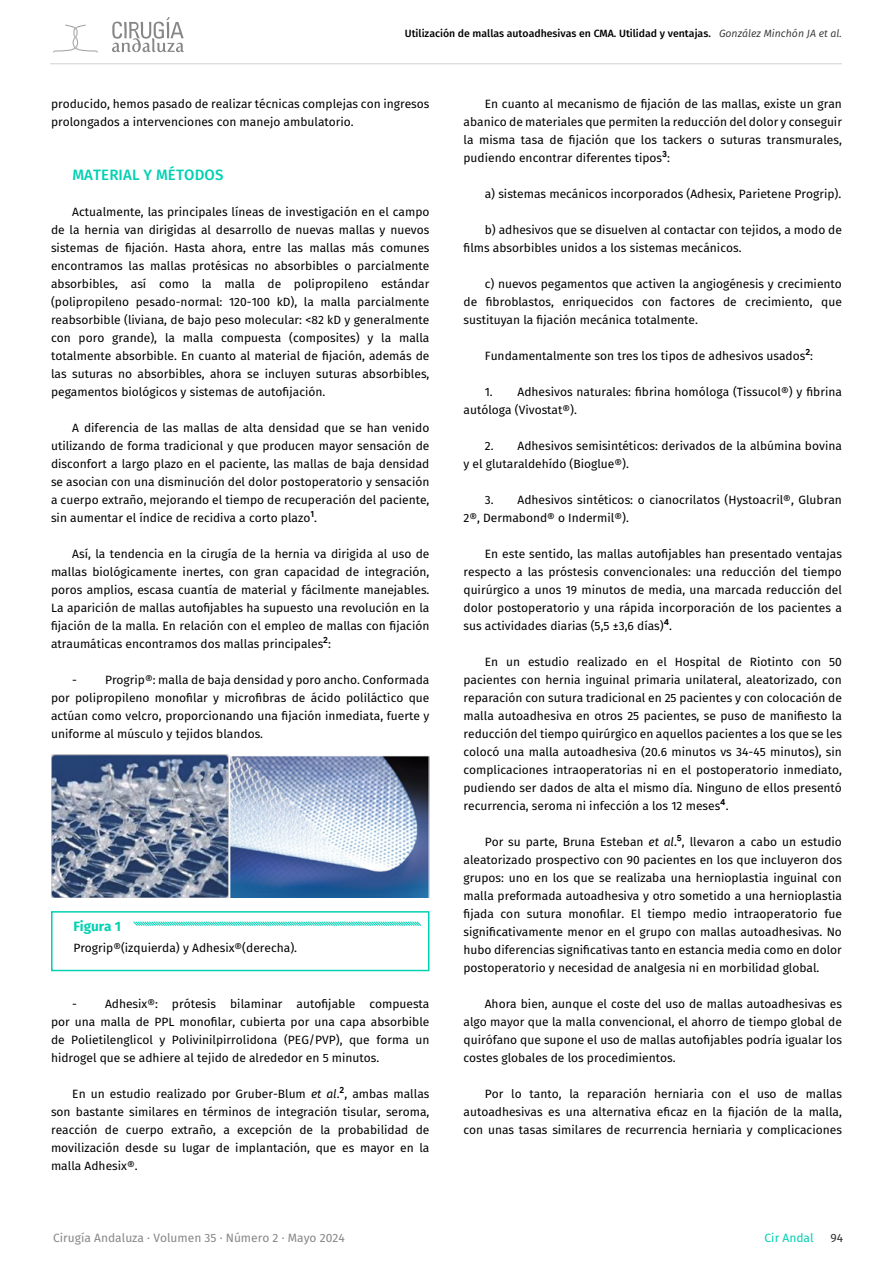
<style>
.page{position:relative;width:893px;height:1263px;background:#fff}
.page>*{position:absolute;margin:0;border:0;box-sizing:border-box;transform-origin:0 0}
.t1{font:500 15px "Fira Sans";letter-spacing:.01em;color:#00d1b2}
.t2{font:700 13.5px "Fira Sans";color:#00d1b2}
.t3{font:12px/18px "Fira Sans";color:#000;text-align:justify}
.t4{font:12px "Fira Sans";color:#878787}
.t5{font:12px "Fira Sans";color:#00d1b2}
.t6{font:12px "Fira Sans";color:#333}
.t7{font:500 10.5px "Fira Sans";color:#000}
.s1{font-weight:400;font-style:italic;color:#333}
.s2{font-style:italic}
</style>
<div class="page">
<svg style="left:53px;top:24px;width:45px;height:29px"></svg>
<svg style="left:112px;top:17px;width:72px;height:35px"></svg>
<hr style="left:50px;top:64px;width:792px;height:1px;background:#d1d1d1">
<img style="left:51px;top:755px;width:378px;height:142px">
<div style="left:51px;top:911px;width:378px;height:60px;border:2px solid #00d1b2"></div>
<svg style="left:133px;top:921px;width:289px;height:5px"></svg>
<p class="t7" style="left:405px;top:25px;width:439px">Utilización de mallas autoadhesivas en CMA. Utilidad y ventajas. <span class="s1">González Minchón JA et al.</span></p>
<p class="t3" style="left:51px;top:94px;width:380px">producido, hemos pasado de realizar técnicas complejas con ingresos prolongados a intervenciones con manejo ambulatorio.</p>
<p class="t1" style="left:72px;top:163px;width:153px">MATERIAL Y MÉTODOS</p>
<p class="t3" style="left:51px;top:202px;width:380px;text-indent:21px">Actualmente, las principales líneas de investigación en el campo de la hernia van dirigidas al desarrollo de nuevas mallas y nuevos sistemas de fijación. Hasta ahora, entre las mallas más comunes encontramos las mallas protésicas no absorbibles o parcialmente absorbibles, así como la malla de polipropileno estándar (polipropileno pesado-normal: 120-100 kD), la malla parcialmente reabsorbible (liviana, de bajo peso molecular: &lt;82 kD y generalmente con poro grande), la malla compuesta (composites) y la malla totalmente absorbible. En cuanto al material de fijación, además de las suturas no absorbibles, ahora se incluyen suturas absorbibles, pegamentos biológicos y sistemas de autofijación.</p>
<p class="t3" style="left:51px;top:418px;width:380px;text-indent:21px">A diferencia de las mallas de alta densidad que se han venido utilizando de forma tradicional y que producen mayor sensación de disconfort a largo plazo en el paciente, las mallas de baja densidad se asocian con una disminución del dolor postoperatorio y sensación a cuerpo extraño, mejorando el tiempo de recuperación del paciente, sin aumentar el índice de recidiva a corto plazo<sup>1</sup>.</p>
<p class="t3" style="left:51px;top:544px;width:380px;text-indent:21px">Así, la tendencia en la cirugía de la hernia va dirigida al uso de mallas biológicamente inertes, con gran capacidad de integración, poros amplios, escasa cuantía de material y fácilmente manejables.<br>La aparición de mallas autofijables ha supuesto una revolución en la fijación de la malla. En relación con el empleo de mallas con fijación atraumáticas encontramos dos mallas principales<sup>2</sup>:</p>
<p class="t3" style="left:51px;top:670px;width:380px;text-indent:21px">- Progrip®: malla de baja densidad y poro ancho. Conformada por polipropileno monofilar y microfibras de ácido poliláctico que actúan como velcro, proporcionando una fijación inmediata, fuerte y uniforme al músculo y tejidos blandos.</p>
<p class="t2" style="left:73px;top:915px;width:49px">Figura 1</p>
<p class="t3" style="left:73px;top:938px;width:225px">Progrip®(izquierda) y Adhesix®(derecha).</p>
<p class="t3" style="left:51px;top:994px;width:380px;text-indent:21px">- Adhesix®: prótesis bilaminar autofijable compuesta por una malla de PPL monofilar, cubierta por una capa absorbible de Polietilenglicol y Polivinilpirrolidona (PEG/PVP), que forma un hidrogel que se adhiere al tejido de alrededor en 5 minutos.</p>
<p class="t3" style="left:51px;top:1084px;width:380px;text-indent:21px">En un estudio realizado por Gruber-Blum <span class="s2">et al</span>.<sup>2</sup>, ambas mallas son bastante similares en términos de integración tisular, seroma, reacción de cuerpo extraño, a excepción de la probabilidad de movilización desde su lugar de implantación, que es mayor en la malla Adhesix®.</p>
<p class="t3" style="left:463px;top:94px;width:380px;text-indent:21px">En cuanto al mecanismo de fijación de las mallas, existe un gran abanico de materiales que permiten la reducción del dolor y conseguir la misma tasa de fijación que los tackers o suturas transmurales, pudiendo encontrar diferentes tipos<sup>3</sup>:</p>
<p class="t3" style="left:485px;top:184px;width:358px">a) sistemas mecánicos incorporados (Adhesix, Parietene Progrip).</p>
<p class="t3" style="left:463px;top:220px;width:380px;text-indent:21px">b) adhesivos que se disuelven al contactar con tejidos, a modo de films absorbibles unidos a los sistemas mecánicos.</p>
<p class="t3" style="left:463px;top:274px;width:380px;text-indent:21px">c) nuevos pegamentos que activen la angiogénesis y crecimiento de fibroblastos, enriquecidos con factores de crecimiento, que sustituyan la fijación mecánica totalmente.</p>
<p class="t3" style="left:485px;top:346px;width:330px">Fundamentalmente son tres los tipos de adhesivos usados<sup>2</sup>:</p>
<p class="t3" style="left:463px;top:382px;width:380px;text-indent:21px">1. Adhesivos naturales: fibrina homóloga (Tissucol®) y fibrina autóloga (Vivostat®).</p>
<p class="t3" style="left:463px;top:436px;width:380px;text-indent:21px">2. Adhesivos semisintéticos: derivados de la albúmina bovina y el glutaraldehído (Bioglue®).</p>
<p class="t3" style="left:463px;top:490px;width:380px;text-indent:21px">3. Adhesivos sintéticos: o cianocrilatos (Hystoacril®, Glubran<br>2®, Dermabond® o Indermil®).</p>
<p class="t3" style="left:463px;top:544px;width:380px;text-indent:21px">En este sentido, las mallas autofijables han presentado ventajas respecto a las próstesis convencionales: una reducción del tiempo quirúrgico a unos 19 minutos de media, una marcada reducción del dolor postoperatorio y una rápida incorporación de los pacientes a sus actividades diarias (5,5 ±3,6 días)<sup>4</sup>.</p>
<p class="t3" style="left:463px;top:652px;width:380px;text-indent:21px">En un estudio realizado en el Hospital de Riotinto con 50 pacientes con hernia inguinal primaria unilateral, aleatorizado, con reparación con sutura tradicional en 25 pacientes y con colocación de malla autoadhesiva en otros 25 pacientes, se puso de manifiesto la reducción del tiempo quirúrgico en aquellos pacientes a los que se les colocó una malla autoadhesiva (20.6 minutos vs 34-45 minutos), sin complicaciones intraoperatorias ni en el postoperatorio inmediato, pudiendo ser dados de alta el mismo día. Ninguno de ellos presentó recurrencia, seroma ni infección a los 12 meses<sup>4</sup>.</p>
<p class="t3" style="left:463px;top:832px;width:380px;text-indent:21px">Por su parte, Bruna Esteban <span class="s2">et al</span>.<sup>5</sup>, llevaron a cabo un estudio aleatorizado prospectivo con 90 pacientes en los que incluyeron dos grupos: uno en los que se realizaba una hernioplastia inguinal con malla preformada autoadhesiva y otro sometido a una hernioplastia fijada con sutura monofilar. El tiempo medio intraoperatorio fue significativamente menor en el grupo con mallas autoadhesivas. No hubo diferencias significativas tanto en estancia media como en dolor postoperatorio y necesidad de analgesia ni en morbilidad global.</p>
<p class="t3" style="left:463px;top:994px;width:380px;text-indent:21px">Ahora bien, aunque el coste del uso de mallas autoadhesivas es algo mayor que la malla convencional, el ahorro de tiempo global de quirófano que supone el uso de mallas autofijables podría igualar los costes globales de los procedimientos.</p>
<p class="t3" style="left:463px;top:1084px;width:380px;text-indent:21px">Por lo tanto, la reparación herniaria con el uso de mallas autoadhesivas es una alternativa eficaz en la fijación de la malla, con unas tasas similares de recurrencia herniaria y complicaciones</p>
<p class="t4" style="left:53px;top:1229px;width:293px">Cirugía Andaluza · Volumen 35 · Número 2 · Mayo 2024</p>
<p class="t5" style="left:765px;top:1229px;width:51px">Cir Andal</p>
<p class="t6" style="left:831px;top:1229px;width:14px">94</p>
</div>
